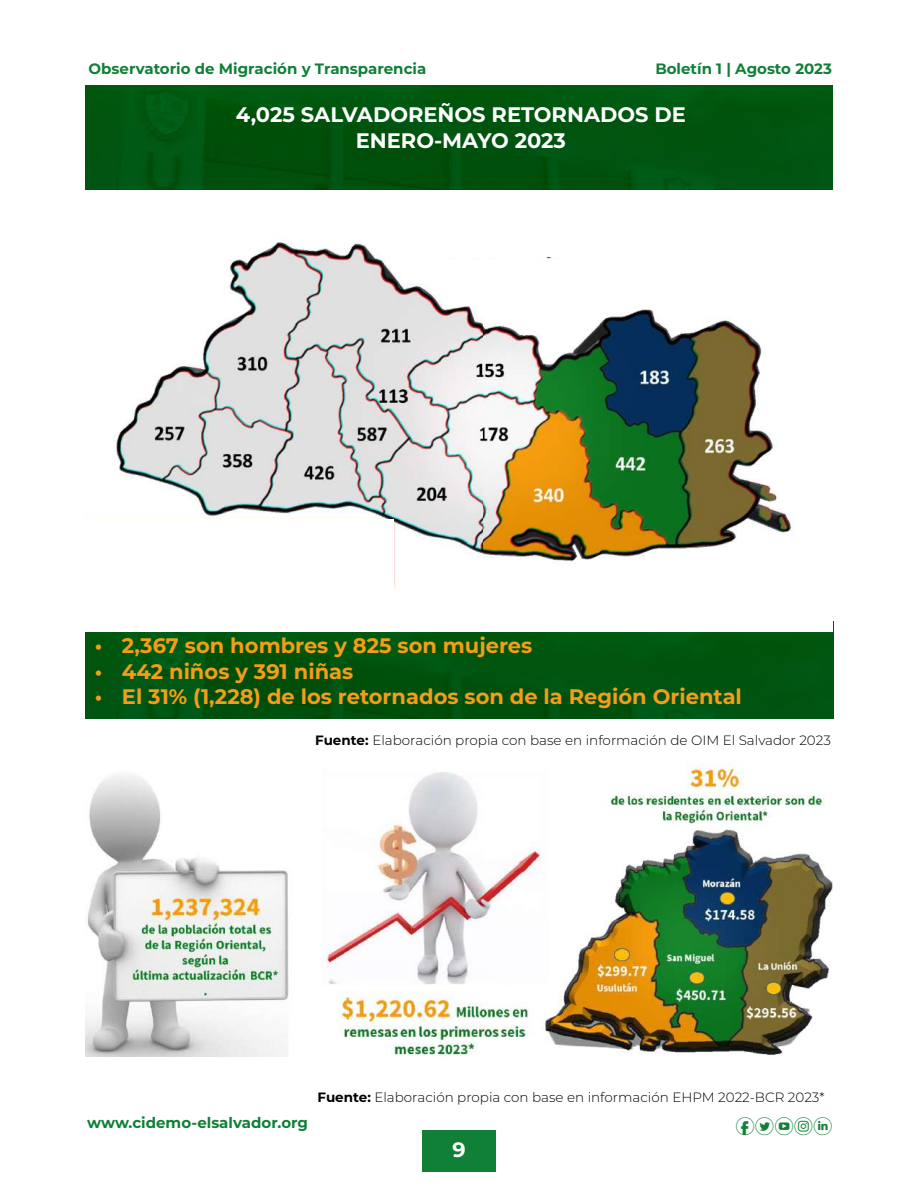
<style>
.page{position:relative;width:918px;height:1188px;background:#fff}
.page>*{position:absolute;margin:0;border:0;box-sizing:border-box;transform-origin:0 0}
.t1{font:700 21px "Montserrat";color:#f59d19}
.t2{font:700 21px/25.2px "Montserrat";color:#fff;text-align:center}
.t3{font:700 20.7px "Montserrat";color:#fff}
.t4{font:18px "typeecon";color:#108036}
.t5{font:700 15px "Montserrat";color:#108036}
.t6{font:300 13.5px "Montserrat";color:#000}
.s1{font-weight:700}
</style>
<div class="page">
<div style="left:422px;top:1131px;width:74px;height:41px;background:#108036"></div>
<div style="left:85px;top:85px;width:748px;height:104px;background:#00540e"></div>
<div style="left:85px;top:632px;width:748px;height:87px;background:#00540e"></div>
<img style="left:85px;top:242px;width:709px;height:349px">
<div style="left:389px;top:203px;width:298px;height:54px;background:#fff"></div>
<div style="left:85px;top:519px;width:309px;height:75px;background:#fff"></div>
<img style="left:85px;top:762px;width:748px;height:294px">
<p class="t5" style="left:89px;top:58px;width:339px">Observatorio de Migración y Transparencia</p>
<p class="t5" style="left:655px;top:58px;width:178px">Boletín 1 | Agosto 2023</p>
<h1 class="t2" style="left:236px;top:101px;width:452px">4,025 SALVADOREÑOS RETORNADOS DE<br>ENERO-MAYO 2023</h1>
<h1 class="t1" style="left:95px;top:631px;width:439px">• 2,367 son hombres y 825 son mujeres</h1>
<h1 class="t1" style="left:95px;top:656px;width:260px">• 442 niños y 391 niñas</h1>
<h1 class="t1" style="left:95px;top:681px;width:649px">• El 31% (1,228) de los retornados son de la Región Oriental</h1>
<p class="t6" style="left:315px;top:731px;width:517px"><span class="s1">Fuente:</span> Elaboración propia con base en información de OIM El Salvador 2023</p>
<p class="t6" style="left:318px;top:1088px;width:508px"><span class="s1">Fuente:</span> Elaboración propia con base en información EHPM 2022-BCR 2023*</p>
<p class="t5" style="left:87px;top:1112px;width:222px">www.cidemo-elsalvador.org</p>
<h3 class="t4" style="left:735px;top:1117px;width:99px">ftyil</h3>
<h2 class="t3" style="left:453px;top:1134px;width:15px">9</h2>
</div>
